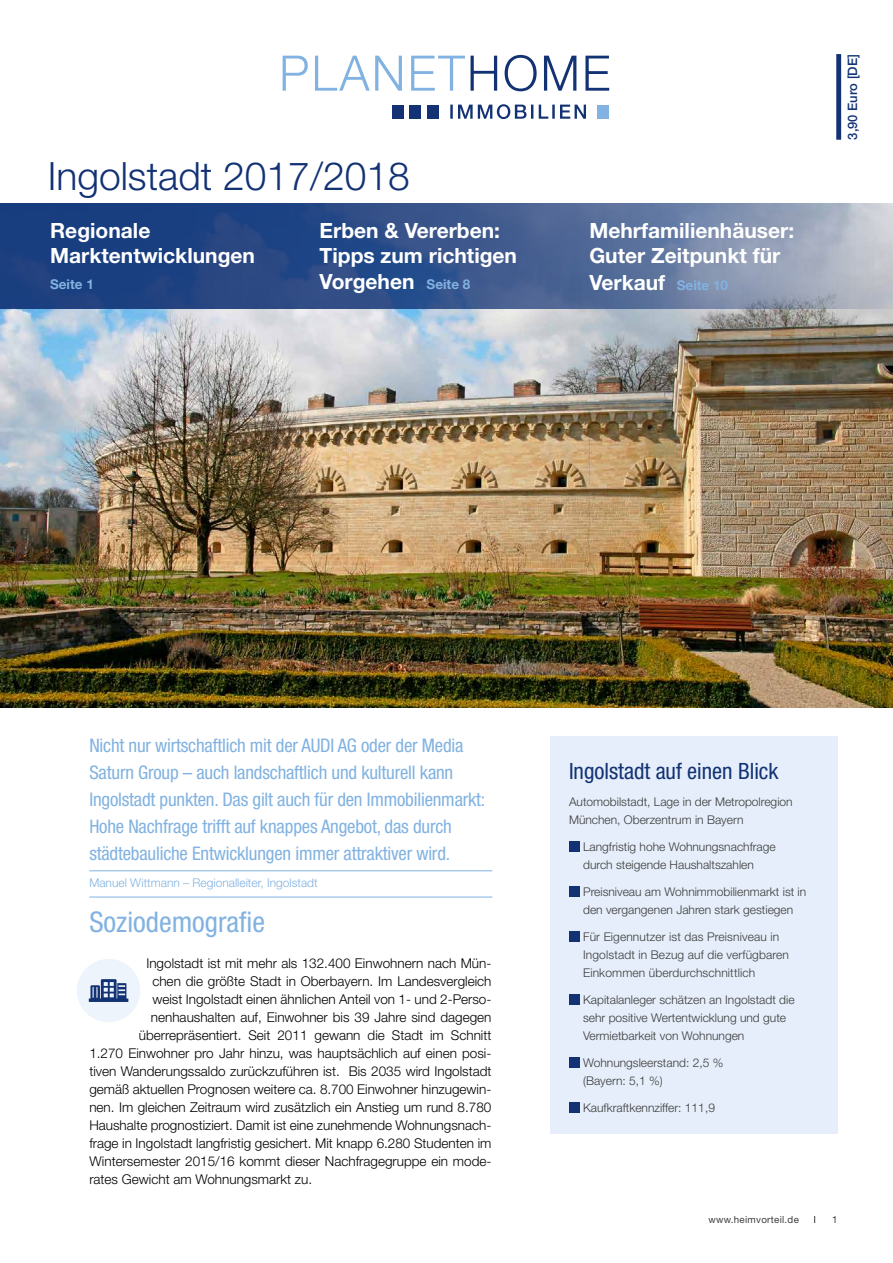
<style>
.page{position:relative;width:893px;height:1263px;background:#fff}
.page>*{position:absolute;margin:0;border:0;box-sizing:border-box;transform-origin:0 0}
.t1{font:300 39px "Helvetica Neue LT Std";color:#123274}
.t2{font:condensed 28.5px "Helvetica Neue LT Std";color:#81b2e1}
.t3{font:condensed 22.5px "Helvetica Neue LT Std";color:#123274}
.t4{font:700 21px/25.7px "Helvetica Neue LT Std";color:#fff}
.t5{font:condensed 18.75px/27px "Helvetica Neue LT Std";letter-spacing:-.01em;color:#81b2e1}
.t6{font:300 13.5px "Helvetica Neue LT Std";color:#000}
.t7{font:700 13.5px "Helvetica Neue LT Std";color:#81b2e1}
.t8{font:500 13.05px "Helvetica Neue LT Std";color:#123274}
.t9{font:300 12px/18px "Helvetica Neue LT Std";color:#3c3c3b}
.t10{font:300 12px "Helvetica Neue LT Std";color:#81b2e1}
.t11{font:9.75px "Helvetica Neue LT Std";letter-spacing:.03em;color:#3c3c3b}
.s1{font-size:13.5px;color:#81b2e1}
</style>
<div class="page">
<div style="left:77px;top:959px;width:63px;height:63px;background:#eef4fb;border-radius:50%"></div>
<svg style="left:89px;top:979px;width:39px;height:23px"></svg>
<div style="left:550px;top:736px;width:288px;height:397px;background:#e5eefa"></div>
<div style="left:569px;top:841px;width:10px;height:10px;background:#123274"></div>
<div style="left:569px;top:886px;width:10px;height:10px;background:#123274"></div>
<div style="left:569px;top:931px;width:10px;height:10px;background:#123274"></div>
<div style="left:569px;top:994px;width:10px;height:10px;background:#123274"></div>
<div style="left:569px;top:1057px;width:10px;height:10px;background:#123274"></div>
<div style="left:569px;top:1102px;width:10px;height:10px;background:#123274"></div>
<hr style="left:89px;top:870px;width:403px;height:1px;background:#81b2e1">
<hr style="left:89px;top:897px;width:403px;height:1px;background:#81b2e1">
<img style="left:0;top:309px;width:893px;height:398px">
<div style="left:836px;top:54px;width:5px;height:86px;background:#123274"></div>
<svg style="left:471px;top:55px;width:138px;height:36px"></svg>
<svg style="left:283px;top:56px;width:182px;height:35px"></svg>
<div style="left:597px;top:105px;width:12px;height:14px;background:#81b2e1"></div>
<div style="left:392px;top:105px;width:12px;height:14px;background:#123274"></div>
<div style="left:409px;top:105px;width:12px;height:14px;background:#123274"></div>
<div style="left:427px;top:105px;width:12px;height:14px;background:#123274"></div>
<svg style="left:450px;top:104px;width:136px;height:15px"></svg>
<svg style="left:0;top:203px;width:893px;height:106px;background:#4a6495"></svg>
<h1 class="t1" style="left:48px;top:152px;width:363px">Ingolstadt 2017/2018</h1>
<h3 class="t4" style="left:320px;top:217px;width:199px">Erben &amp; Vererben:<br>Tipps zum richtigen<br>Vorgehen <span class="s1">Seite 8</span></h3>
<h3 class="t4" style="left:589px;top:217px;width:206px;line-height:26.1px">Mehrfamilienhäuser:<br>Guter Zeitpunkt für<br>Verkauf <span class="s1">Seite 10</span></h3>
<h3 class="t4" style="left:50px;top:217px;width:206px;line-height:25.2px">Regionale<br>Marktentwicklungen</h3>
<p class="t7" style="left:50px;top:276px;width:45px">Seite 1</p>
<p class="t8" style="left:845px;top:140px;width:87px;rotate:-90deg">3,90 Euro [DE]</p>
<p class="t5" style="left:89px;top:732px;width:398px">Nicht nur wirtschaftlich mit der AUDI AG oder der Media Saturn Group – auch landschaftlich und kulturell kann Ingolstadt punkten. Das gilt auch für den Immobilienmarkt:<br>Hohe Nachfrage trifft auf knappes Angebot, das durch städtebauliche Entwicklungen immer attraktiver wird.</p>
<p class="t10" style="left:89px;top:876px;width:230px">Manuel Wittmann – Regionalleiter, Ingolstadt</p>
<h2 class="t2" style="left:89px;top:906px;width:177px">Soziodemografie</h2>
<p class="t6" style="left:146px;top:955px;width:347px">Ingolstadt ist mit mehr als 132.400 Einwohnern nach Mün-</p>
<p class="t6" style="left:152px;top:973px;width:341px">chen die größte Stadt in Oberbayern. Im Landesvergleich</p>
<p class="t6" style="left:152px;top:991px;width:340px">weist Ingolstadt einen ähnlichen Anteil von 1- und 2-Perso-</p>
<p class="t6" style="left:151px;top:1009px;width:342px">nenhaushalten auf, Einwohner bis 39 Jahre sind dagegen</p>
<p class="t6" style="left:139px;top:1027px;width:354px">überrepräsentiert. Seit 2011 gewann die Stadt im Schnitt</p>
<p class="t6" style="left:89px;top:1045px;width:403px">1.270 Einwohner pro Jahr hinzu, was hauptsächlich auf einen posi-</p>
<p class="t6" style="left:89px;top:1063px;width:404px">tiven Wanderungssaldo zurückzuführen ist. Bis 2035 wird Ingolstadt</p>
<p class="t6" style="left:89px;top:1081px;width:403px">gemäß aktuellen Prognosen weitere ca. 8.700 Einwohner hinzugewin-</p>
<p class="t6" style="left:89px;top:1099px;width:404px">nen. Im gleichen Zeitraum wird zusätzlich ein Anstieg um rund 8.780</p>
<p class="t6" style="left:89px;top:1117px;width:403px">Haushalte prognostiziert. Damit ist eine zunehmende Wohnungsnach-</p>
<p class="t6" style="left:89px;top:1135px;width:403px">frage in Ingolstadt langfristig gesichert. Mit knapp 6.280 Studenten im</p>
<p class="t6" style="left:89px;top:1153px;width:403px">Wintersemester 2015/16 kommt dieser Nachfragegruppe ein mode-</p>
<p class="t6" style="left:89px;top:1171px;width:224px">rates Gewicht am Wohnungsmarkt zu.</p>
<h3 class="t3" style="left:569px;top:758px;width:211px">Ingolstadt auf einen Blick</h3>
<p class="t9" style="left:569px;top:793px;width:225px">Automobilstadt, Lage in der Metropolregion<br>München, Oberzentrum in Bayern</p>
<p class="t9" style="left:583px;top:838px;width:194px">Langfristig hohe Wohnungsnachfrage durch steigende Haushaltszahlen</p>
<p class="t9" style="left:583px;top:883px;width:225px">Preisniveau am Wohnimmobilienmarkt ist in den vergangenen Jahren stark gestiegen</p>
<p class="t9" style="left:583px;top:928px;width:207px">Für Eigennutzer ist das Preisniveau in<br>Ingolstadt in Bezug auf die verfügbaren<br>Einkommen überdurchschnittlich</p>
<p class="t9" style="left:583px;top:991px;width:213px">Kapitalanleger schätzen an Ingolstadt die sehr positive Wertentwicklung und gute<br>Vermietbarkeit von Wohnungen</p>
<p class="t9" style="left:583px;top:1054px;width:142px">Wohnungsleerstand: 2,5 % (Bayern: 5,1 %)</p>
<p class="t9" style="left:583px;top:1099px;width:133px">Kaufkraftkennziffer: 111,9</p>
<p class="t11" style="left:708px;top:1214px;width:92px">www.heimvorteil.de</p>
<p class="t11" style="left:832px;top:1214px;width:7px">1</p>
</div>
